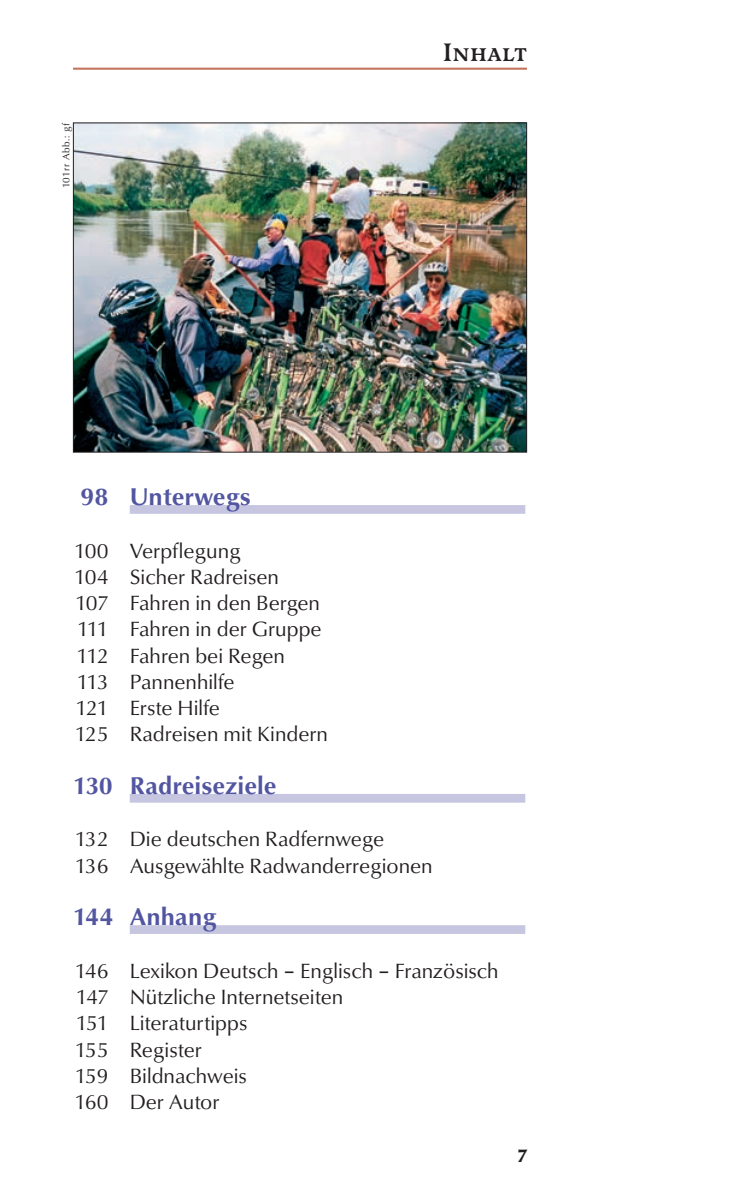
<style>
.page{position:relative;width:749px;height:1204px;background:#fff}
.page>*{position:absolute;margin:0;border:0;box-sizing:border-box;transform-origin:0 0}
.t1{font:500 26.25px "Latienne SCT";letter-spacing:.015em;color:#231f20}
.t2{font:700 25px "URW Classico T";color:#5256a1}
.t3{font:21.25px/26.2px "URW Classico T";color:#231f20}
.t4{font:18.75px "URW Classico T Blac";color:#231f20}
.t5{font:10px "URW Classico T";letter-spacing:.05em;color:#231f20}
</style>
<div class="page">
<hr style="left:73px;top:68px;width:453px;height:2px;background:#c6745e">
<div style="left:130px;top:505px;width:395px;height:9px;background:#c7c6e1"></div>
<div style="left:130px;top:794px;width:395px;height:9px;background:#c7c6e1"></div>
<div style="left:130px;top:925px;width:395px;height:9px;background:#c7c6e1"></div>
<img style="left:75px;top:125px;width:449px;height:325px">
<div style="left:73px;top:123px;width:453px;height:329px;border:1px solid #231f20"></div>
<p class="t5" style="left:60px;top:188px;width:67px;rotate:-90deg">101rr Abb.: gf</p>
<p class="t1" style="left:442px;top:36px;width:86px">Inhalt</p>
<p class="t2" style="left:80px;top:482px;width:172px">98 Unterwegs</p>
<p class="t3" style="left:74px;top:537px;width:255px">100 Verpflegung<br>104 Sicher Radreisen<br>107 Fahren in den Bergen<br>111 Fahren in der Gruppe<br>112 Fahren bei Regen<br>113 Pannenhilfe<br>121 Erste Hilfe<br>125 Radreisen mit Kindern</p>
<p class="t2" style="left:73px;top:770px;width:205px">130 Radreiseziele</p>
<p class="t3" style="left:75px;top:826px;width:359px">132 Die deutschen Radfernwege<br>136 Ausgewählte Radwanderregionen</p>
<p class="t2" style="left:73px;top:902px;width:145px">144 Anhang</p>
<p class="t3" style="left:74px;top:957px;width:425px">146 Lexikon Deutsch – Englisch – Französisch<br>147 Nützliche Internetseiten<br>151 Literaturtipps<br>155 Register<br>159 Bildnachweis<br>160 Der Autor</p>
<p class="t4" style="left:516px;top:1144px;width:12px">7</p>
</div>
